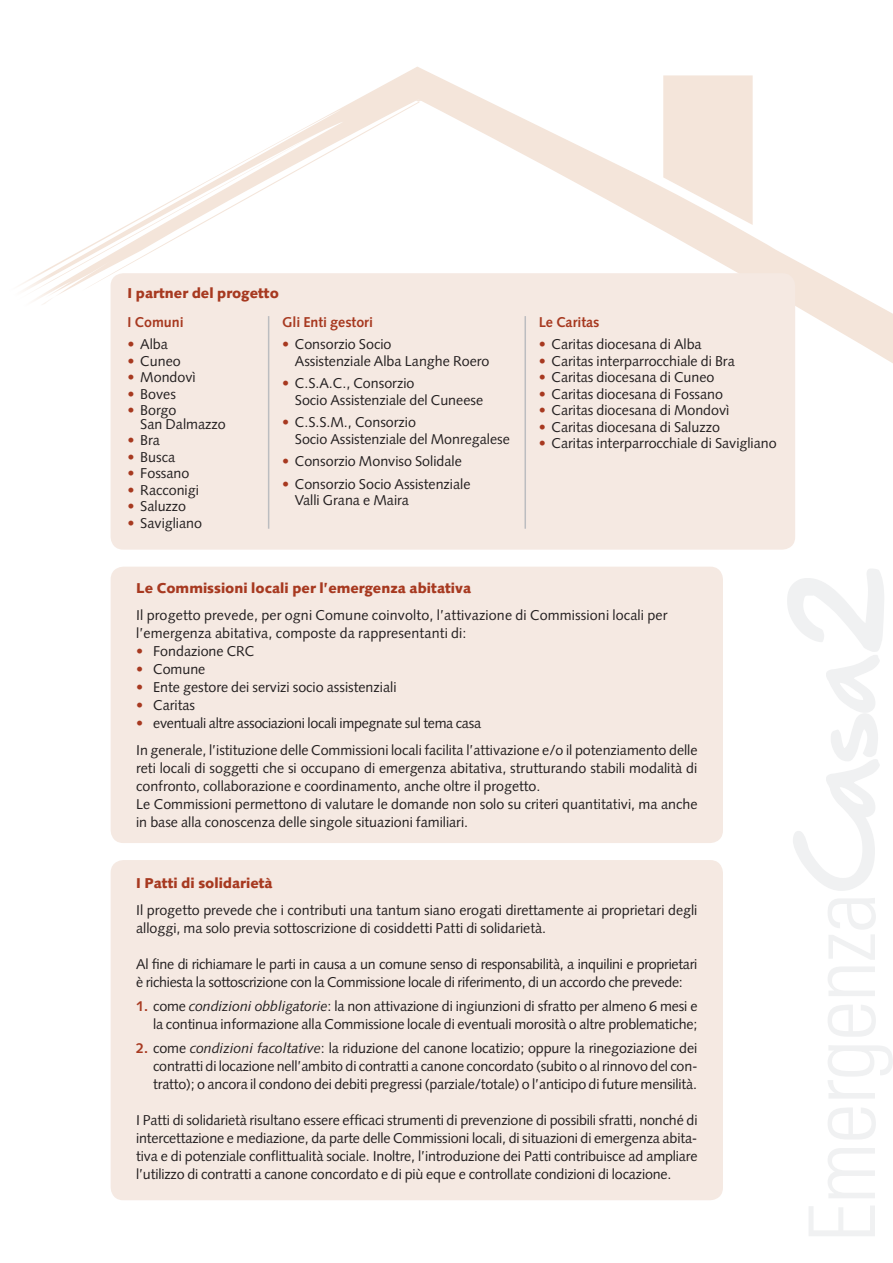
<style>
.page{position:relative;width:893px;height:1263px;background:#fff}
.page>*{position:absolute;margin:0;border:0;box-sizing:border-box;transform-origin:0 0}
.t1{font:14.25px/18px "Syntax";color:#231f20}
.t2{font:14.25px/18px "Syntax";letter-spacing:-.02em;color:#231f20}
.t3{font:900 14.25px "Syntax";color:#a73920}
.t4{font:700 14.25px "Syntax";color:#a73920}
.s1{color:#a73920}
.s2{font-weight:700;color:#a73920}
.s3{font-style:italic}
</style>
<div class="page">
<svg style="left:110px;top:67px;width:783px;height:304px"></svg>
<svg style="left:69px;top:250px;width:42px;height:63px"></svg>
<svg style="left:82px;top:100px;width:340px;height:191px"></svg>
<svg style="left:663px;top:75px;width:90px;height:150px;background:#f4e6dc"></svg>
<div style="left:111px;top:567px;width:612px;height:276px;background:#f5e9e2;border-radius:13px"></div>
<div style="left:111px;top:860px;width:612px;height:340px;background:#f5e9e2;border-radius:13px"></div>
<svg style="left:809px;top:1206px;width:66px;height:30px"></svg>
<svg style="left:828px;top:1148px;width:47px;height:50px"></svg>
<svg style="left:828px;top:1108px;width:48px;height:31px"></svg>
<svg style="left:828px;top:1045px;width:65px;height:53px"></svg>
<svg style="left:828px;top:1005px;width:48px;height:32px"></svg>
<svg style="left:828px;top:967px;width:47px;height:29px"></svg>
<svg style="left:828px;top:898px;width:48px;height:62px"></svg>
<svg style="left:787px;top:569px;width:97px;height:322px"></svg>
<div style="left:111px;top:273px;width:684px;height:277px;background:#f5e9e2;border-radius:13px"></div>
<hr style="left:268px;top:316px;width:1px;height:213px;background:#bcbdc0">
<hr style="left:524px;top:316px;width:2px;height:213px;background:#bcbdc0">
<p class="t3" style="left:128px;top:285px;width:153px">I partner del progetto</p>
<p class="t4" style="left:128px;top:314px;width:58px">I Comuni</p>
<p class="t1" style="left:128px;top:335px;width:42px"><span class="s1">•</span> Alba</p>
<p class="t1" style="left:128px;top:352px;width:55px"><span class="s1">•</span> Cuneo</p>
<p class="t1" style="left:128px;top:368px;width:70px"><span class="s1">•</span> Mondovì</p>
<p class="t1" style="left:128px;top:385px;width:50px"><span class="s1">•</span> Boves</p>
<p class="t1" style="left:140px;top:404px;width:87px;line-height:13.5px;text-indent:-13px"><span class="s1">•</span> Borgo<br>San Dalmazzo</p>
<p class="t1" style="left:128px;top:431px;width:34px"><span class="s1">•</span> Bra</p>
<p class="t1" style="left:128px;top:448px;width:49px"><span class="s1">•</span> Busca</p>
<p class="t1" style="left:128px;top:464px;width:63px"><span class="s1">•</span> Fossano</p>
<p class="t1" style="left:128px;top:481px;width:73px"><span class="s1">•</span> Racconigi</p>
<p class="t1" style="left:128px;top:497px;width:60px"><span class="s1">•</span> Saluzzo</p>
<p class="t1" style="left:128px;top:514px;width:76px"><span class="s1">•</span> Savigliano</p>
<p class="t4" style="left:282px;top:314px;width:92px">Gli Enti gestori</p>
<p class="t1" style="left:295px;top:336px;width:196px;line-height:16.5px;text-indent:-13px"><span class="s1">•</span> Consorzio Socio<br>Assistenziale Alba Langhe Roero</p>
<p class="t1" style="left:295px;top:375px;width:190px;line-height:16.5px;text-indent:-13px"><span class="s1">•</span> C.S.A.C., Consorzio<br>Socio Assistenziale del Cuneese</p>
<p class="t1" style="left:295px;top:414px;width:216px;line-height:16.5px;text-indent:-13px"><span class="s1">•</span> C.S.S.M., Consorzio<br>Socio Assistenziale del Monregalese</p>
<p class="t1" style="left:282px;top:453px;width:181px"><span class="s1">•</span> Consorzio Monviso Solidale</p>
<p class="t1" style="left:295px;top:476px;width:177px;line-height:16.5px;text-indent:-13px"><span class="s1">•</span> Consorzio Socio Assistenziale<br>Valli Grana e Maira</p>
<p class="t4" style="left:539px;top:314px;width:62px">Le Caritas</p>
<p class="t1" style="left:539px;top:336px;width:164px"><span class="s1">•</span> Caritas diocesana di Alba</p>
<p class="t1" style="left:539px;top:352px;width:198px"><span class="s1">•</span> Caritas interparrocchiale di Bra</p>
<p class="t1" style="left:539px;top:369px;width:177px"><span class="s1">•</span> Caritas diocesana di Cuneo</p>
<p class="t1" style="left:539px;top:385px;width:186px"><span class="s1">•</span> Caritas diocesana di Fossano</p>
<p class="t1" style="left:539px;top:402px;width:192px"><span class="s1">•</span> Caritas diocesana di Mondovì</p>
<p class="t1" style="left:539px;top:418px;width:183px"><span class="s1">•</span> Caritas diocesana di Saluzzo</p>
<p class="t1" style="left:539px;top:435px;width:240px"><span class="s1">•</span> Caritas interparrocchiale di Savigliano</p>
<p class="t3" style="left:136px;top:579px;width:337px">Le Commissioni locali per l’emergenza abitativa</p>
<p class="t1" style="left:136px;top:606px;width:533px">Il progetto prevede, per ogni Comune coinvolto, l’attivazione di Commissioni locali per l’emergenza abitativa, composte da rappresentanti di:</p>
<p class="t1" style="left:136px;top:642px;width:120px"><span class="s1">•</span> Fondazione CRC</p>
<p class="t1" style="left:136px;top:660px;width:71px"><span class="s1">•</span> Comune</p>
<p class="t1" style="left:136px;top:678px;width:262px"><span class="s1">•</span> Ente gestore dei servizi socio assistenziali</p>
<p class="t1" style="left:136px;top:696px;width:60px"><span class="s1">•</span> Caritas</p>
<p class="t1" style="left:136px;top:709px;width:563px;line-height:27px"><span class="s1">•</span> eventuali altre associazioni locali impegnate sul tema casa<br>In generale, l’istituzione delle Commissioni locali facilita l’attivazione e/o il potenziamento delle</p>
<p class="t1" style="left:136px;top:759px;width:563px">reti locali di soggetti che si occupano di emergenza abitativa, strutturando stabili modalità di confronto, collaborazione e coordinamento, anche oltre il progetto.<br>Le Commissioni permettono di valutare le domande non solo su criteri quantitativi, ma anche in base alla conoscenza delle singole situazioni familiari.</p>
<p class="t3" style="left:136px;top:875px;width:138px">I Patti di solidarietà</p>
<p class="t1" style="left:136px;top:901px;width:563px">Il progetto prevede che i contributi una tantum siano erogati direttamente ai proprietari degli alloggi, ma solo previa sottoscrizione di cosiddetti Patti di solidarietà.</p>
<p class="t2" style="left:136px;top:955px;width:563px">Al fine di richiamare le parti in causa a un comune senso di responsabilità, a inquilini e proprietari è richiesta la sottoscrizione con la Commissione locale di riferimento, di un accordo che prevede:</p>
<p class="t1" style="left:136px;top:997px;width:563px;text-align:right"><span class="s2">1.</span> come <span class="s3">condizioni obbligatorie</span>: la non attivazione di ingiunzioni di sfratto per almeno 6 mesi e la continua informazione alla Commissione locale di eventuali morosità o altre problematiche;</p>
<p class="t1" style="left:153px;top:1039px;width:546px;text-align:justify;text-indent:-17px"><span class="s2">2.</span> come <span class="s3">condizioni facoltative</span>: la riduzione del canone locatizio; oppure la rinegoziazione dei contratti di locazione nell’ambito di contratti a canone concordato (subito o al rinnovo del con&shy;tratto); o ancora il condono dei debiti pregressi (parziale/totale) o l’anticipo di future mensilità.</p>
<p class="t1" style="left:136px;top:1111px;width:563px;text-align:justify">I Patti di solidarietà risultano essere efficaci strumenti di prevenzione di possibili sfratti, nonché di intercettazione e mediazione, da parte delle Commissioni locali, di situazioni di emergenza abita&shy;tiva e di potenziale conflittualità sociale. Inoltre, l’introduzione dei Patti contribuisce ad ampliare l’utilizzo di contratti a canone concordato e di più eque e controllate condizioni di locazione.</p>
</div>
